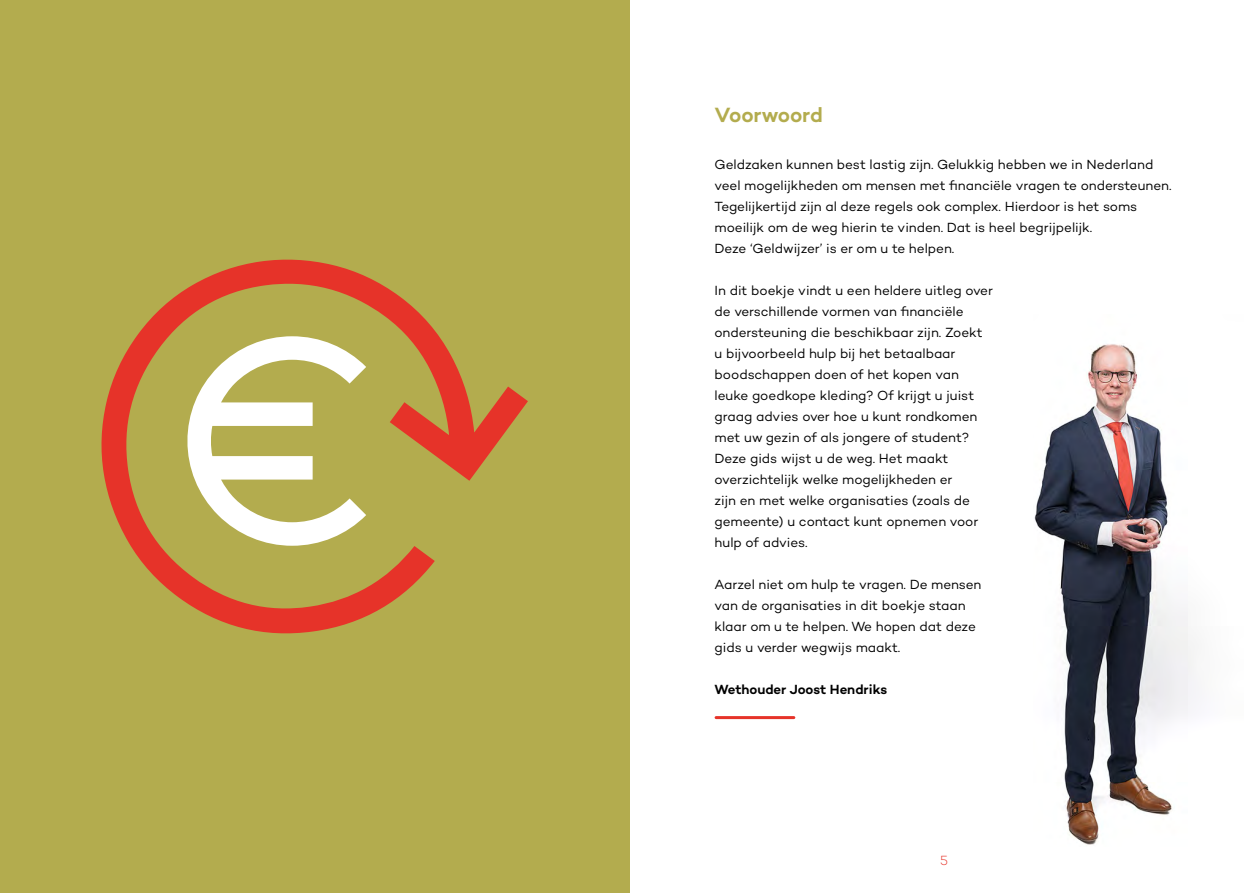
<style>
.page{position:relative;width:1259px;height:893px;background:#fff}
.page>*{position:absolute;margin:0;border:0;box-sizing:border-box;transform-origin:0 0}
.t1{font:600 21px "Campton";letter-spacing:-.01em;color:#b3ac4e}
.t2{font:13.5px/21px "Campton";letter-spacing:-.005em;color:#000}
.t3{font:600 13.5px "Campton";color:#000}
.t4{font:300 13.5px "Campton";color:#e63329}
</style>
<div class="page">
<img style="left:1034px;top:344px;width:162px;height:501px">
<div style="left:0;top:0;width:629px;height:893px;background:#b3ac4e"></div>
<svg style="left:101px;top:259px;width:427px;height:375px"></svg>
<svg style="left:177px;top:336px;width:189px;height:210px"></svg>
<hr style="left:716px;top:716px;width:78px;height:3px;background:#e63329">
<h1 class="t1" style="left:714px;top:102px;width:110px">Voorwoord</h1>
<p class="t2" style="left:714px;top:153px;width:458px">Geldzaken kunnen best lastig zijn. Gelukkig hebben we in Nederland veel mogelijkheden om mensen met financiële vragen te ondersteunen.<br>Tegelijkertijd zijn al deze regels ook complex. Hierdoor is het soms moeilijk om de weg hierin te vinden. Dat is heel begrijpelijk.<br>Deze ‘Geldwijzer’ is er om u te helpen.</p>
<p class="t2" style="left:714px;top:279px;width:280px">In dit boekje vindt u een heldere uitleg over de verschillende vormen van financiële ondersteuning die beschikbaar zijn. Zoekt u bijvoorbeeld hulp bij het betaalbaar boodschappen doen of het kopen van leuke goedkope kleding? Of krijgt u juist graag advies over hoe u kunt rondkomen met uw gezin of als jongere of student?<br>Deze gids wijst u de weg. Het maakt overzichtelijk welke mogelijkheden er<br>zijn en met welke organisaties (zoals de gemeente) u contact kunt opnemen voor hulp of advies.</p>
<p class="t2" style="left:714px;top:573px;width:268px">Aarzel niet om hulp te vragen. De mensen van de organisaties in dit boekje staan klaar om u te helpen. We hopen dat deze gids u verder wegwijs maakt.</p>
<p class="t3" style="left:714px;top:681px;width:174px">Wethouder Joost Hendriks</p>
<p class="t4" style="left:940px;top:852px;width:9px">5</p>
</div>
